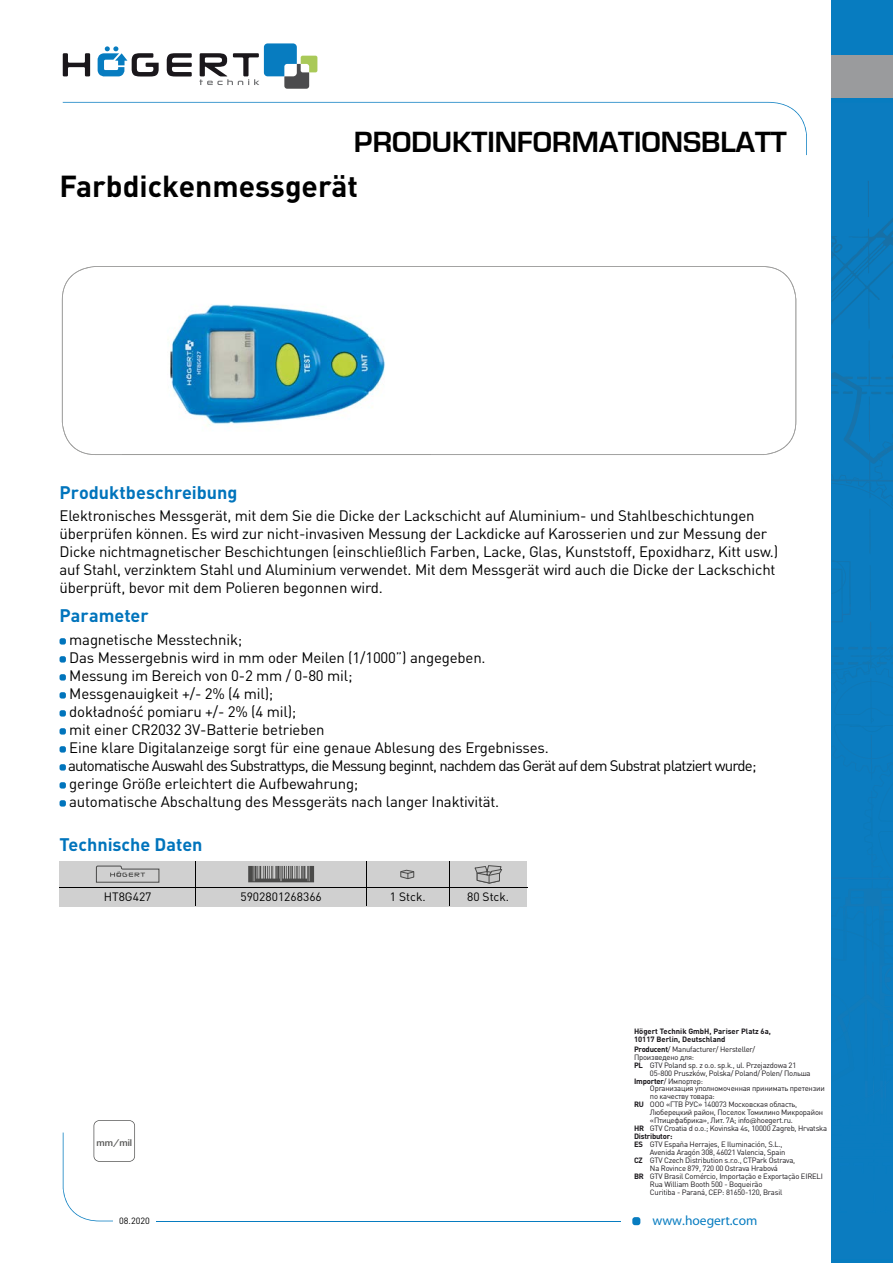
<style>
.page{position:relative;width:893px;height:1263px;background:#fff}
.page>*{position:absolute;margin:0;border:0;box-sizing:border-box;transform-origin:0 0}
.t1{font:700 30px "DIN Pro";color:#000}
.t2{font:700 27px "Euromode";color:#000}
.t3{font:700 18px "DIN Pro";color:#0074bc}
.t4{font:15px/18px "DIN Pro";letter-spacing:-.01em;color:#000}
.t5{font:700 14.1px "Euromode";color:#4a4a49}
.t6{font:13.5px "Myriad Pro";color:#077cc0}
.t7{font:12px "DIN Pro";color:#000}
.t8{font:9px "DIN Pro";color:#000}
.t9{font:700 9px "Euromode";color:#575756}
.t10{font:7.65px "DIN Pro";letter-spacing:-.025em;color:#1a171b}
.t11{font:700 7.65px/7.9px "DIN Pro";color:#1a171b}
.t12{font:700 7.65px "DIN Pro";letter-spacing:-.025em;color:#1a171b}
.s1{font-weight:700}
.s2{font-family:"Merel"}
</style>
<div class="page">
<svg style="left:63px;top:53px;width:27px;height:23px"></svg>
<svg style="left:167px;top:53px;width:25px;height:24px"></svg>
<svg style="left:97px;top:46px;width:62px;height:31px"></svg>
<svg style="left:200px;top:43px;width:117px;height:46px"></svg>
<div style="left:632px;top:1217px;width:8px;height:8px;background:#077cc0;border-radius:3px"></div>
<svg style="left:63px;top:102px;width:744px;height:53px"></svg>
<hr style="left:156px;top:1220px;width:464px;height:1px;background:#077cc0">
<div style="left:831px;top:0;width:62px;height:1263px;background:#077cc0"></div>
<img style="left:831px;top:236px;width:37px;height:28px">
<img style="left:831px;top:273px;width:51px;height:55px">
<img style="left:869px;top:222px;width:24px;height:36px">
<img style="left:868px;top:181px;width:1px;height:36px">
<svg style="left:833px;top:244px;width:9px;height:9px"></svg>
<img style="left:849px;top:222px;width:40px;height:26px">
<svg style="left:831px;top:341px;width:62px;height:565px"></svg>
<img style="left:838px;top:906px;width:55px;height:191px">
<img style="left:831px;top:877px;width:62px;height:2px">
<img style="left:848px;top:647px;width:45px;height:3px">
<div style="left:831px;top:56px;width:62px;height:42px;background:#9a9b9d"></div>
<svg style="left:62px;top:266px;width:734px;height:189px"></svg>
<svg style="left:60px;top:638px;width:6px;height:6px"></svg>
<svg style="left:60px;top:656px;width:6px;height:6px"></svg>
<svg style="left:60px;top:674px;width:6px;height:6px"></svg>
<svg style="left:60px;top:692px;width:6px;height:6px"></svg>
<svg style="left:60px;top:710px;width:6px;height:6px"></svg>
<svg style="left:60px;top:728px;width:6px;height:6px"></svg>
<svg style="left:60px;top:746px;width:6px;height:6px"></svg>
<svg style="left:60px;top:764px;width:6px;height:6px"></svg>
<svg style="left:60px;top:782px;width:6px;height:6px"></svg>
<svg style="left:60px;top:800px;width:6px;height:6px"></svg>
<div style="left:60px;top:861px;width:467px;height:45px;background:#d0d0d0"></div>
<hr style="left:60px;top:887px;width:136px;height:1px;background:#000">
<hr style="left:196px;top:887px;width:170px;height:1px;background:#000">
<svg style="left:366px;top:861px;width:1px;height:45px"></svg>
<hr style="left:366px;top:887px;width:83px;height:1px;background:#000">
<hr style="left:449px;top:887px;width:78px;height:1px;background:#000">
<svg style="left:449px;top:861px;width:1px;height:45px"></svg>
<svg style="left:96px;top:865px;width:63px;height:18px"></svg>
<svg style="left:248px;top:866px;width:66px;height:16px"></svg>
<svg style="left:400px;top:870px;width:14px;height:9px"></svg>
<svg style="left:474px;top:865px;width:28px;height:18px"></svg>
<svg style="left:63px;top:1120px;width:72px;height:101px"></svg>
<img style="left:122px;top:270px;width:308px;height:185px">
<div style="left:96px;top:1128px;width:37px;height:28px;background:#fff"></div>
<h2 class="t2" style="left:354px;top:125px;width:434px">PRODUKTINFORMATIONSBLATT</h2>
<h1 class="t1" style="left:60px;top:166px;width:300px">Farbdickenmessgerät</h1>
<p class="t3" style="left:60px;top:480px;width:180px">Produktbeschreibung</p>
<p class="t4" style="left:60px;top:506px;width:720px">Elektronisches Messgerät, mit dem Sie die Dicke der Lackschicht auf Aluminium- und Stahlbeschichtungen überprüfen können. Es wird zur nicht-invasiven Messung der Lackdicke auf Karosserien und zur Messung der Dicke nichtmagnetischer Beschichtungen (einschließlich Farben, Lacke, Glas, Kunststoff, Epoxidharz, Kitt usw.) auf Stahl, verzinktem Stahl und Aluminium verwendet. Mit dem Messgerät wird auch die Dicke der Lackschicht überprüft, bevor mit dem Polieren begonnen wird.</p>
<p class="t3" style="left:60px;top:603px;width:91px">Parameter</p>
<p class="t4" style="left:68px;top:629px;width:690px">magnetische Messtechnik;<br>Das Messergebnis wird in mm oder Meilen (1/1000”) angegeben.<br>Messung im Bereich von 0-2 mm / 0-80 mil;<br>Messgenauigkeit +/- 2% (4 mil);<br>dokładność pomiaru +/- 2% (4 mil);<br>mit einer CR2032 3V-Batterie betrieben<br>Eine klare Digitalanzeige sorgt für eine genaue Ablesung des Ergebnisses.<br>automatische Auswahl des Substrattyps, die Messung beginnt, nachdem das Gerät auf dem Substrat platziert wurde; geringe Größe erleichtert die Aufbewahrung;<br>automatische Abschaltung des Messgeräts nach langer Inaktivität.</p>
<p class="t3" style="left:60px;top:832px;width:144px">Technische Daten</p>
<p class="t7" style="left:104px;top:889px;width:49px">HT8G427</p>
<p class="t7" style="left:240px;top:889px;width:83px">5902801268366</p>
<p class="t7" style="left:390px;top:889px;width:37px">1 Stck.</p>
<p class="t7" style="left:467px;top:889px;width:44px">80 Stck.</p>
<p class="t5" style="left:106px;top:1131px;width:18px">x3</p>
<p class="t9" style="left:97px;top:1137px;width:37px">mm/mil</p>
<p class="t8" style="left:119px;top:1214px;width:32px">08.2020</p>
<p class="t11" style="left:634px;top:1027px;width:138px">Högert Technik GmbH, Pariser Platz 6a,<br>10117 Berlin, Deutschland</p>
<p class="t10" style="left:634px;top:1044px;width:123px"><span class="s1">Producent</span>/ Manufacturer/ Hersteller/</p>
<p class="t10" style="left:634px;top:1052px;width:62px">Произведено для:</p>
<p class="t10" style="left:634px;top:1059px;width:164px"><span class="s1">PL</span> GTV Poland sp. z o.o. sp.k., ul. Przejazdowa 21</p>
<p class="t10" style="left:650px;top:1067px;width:162px">05-800 Pruszków, Polska/ Poland/ Polen/ Польша</p>
<p class="t10" style="left:634px;top:1075px;width:71px"><span class="s1">Importer</span>/ Импортер:</p>
<p class="t10" style="left:650px;top:1083px;width:176px">Организация уполномоченная принимать претензии</p>
<p class="t10" style="left:650px;top:1091px;width:66px">по качеству товара:</p>
<p class="t10" style="left:634px;top:1099px;width:165px"><span class="s1">RU</span> ООО «ГТВ РУС» 140073 Московская область,</p>
<p class="t10" style="left:650px;top:1107px;width:175px">Люберецкий район, Поселок Томилино Микрорайон</p>
<p class="t10" style="left:650px;top:1115px;width:144px">«Птицефабрика», Лит. 7А; info<span class="s2">@</span>hoegert.ru.</p>
<p class="t10" style="left:634px;top:1123px;width:195px"><span class="s1">HR</span> GTV Croatia d o.o.; Kovinska 4s, 10000 Zagreb, Hrvatska</p>
<p class="t12" style="left:634px;top:1131px;width:40px">Distributor:</p>
<p class="t10" style="left:634px;top:1139px;width:150px"><span class="s1">ES</span> GTV España Herrajes, E Iluminación, S.L.,</p>
<p class="t10" style="left:650px;top:1147px;width:137px">Avenida Aragón 308, 46021 Valencia, Spain</p>
<p class="t10" style="left:634px;top:1155px;width:163px"><span class="s1">CZ</span> GTV Czech Distribution s.r.o., CTPark Ostrava,</p>
<p class="t10" style="left:650px;top:1163px;width:129px">Na Rovince 879, 720 00 Ostrava Hrabová</p>
<p class="t10" style="left:634px;top:1171px;width:190px"><span class="s1">BR</span> GTV Brasil Comércio, Importação e Exportação EIRELI</p>
<p class="t10" style="left:650px;top:1179px;width:114px">Rua William Booth 500 - Boqueirão</p>
<p class="t10" style="left:650px;top:1187px;width:134px">Curitiba - Paraná, CEP: 81650-120, Brasil</p>
<p class="t6" style="left:652px;top:1212px;width:106px">www.hoegert.com</p>
</div>
